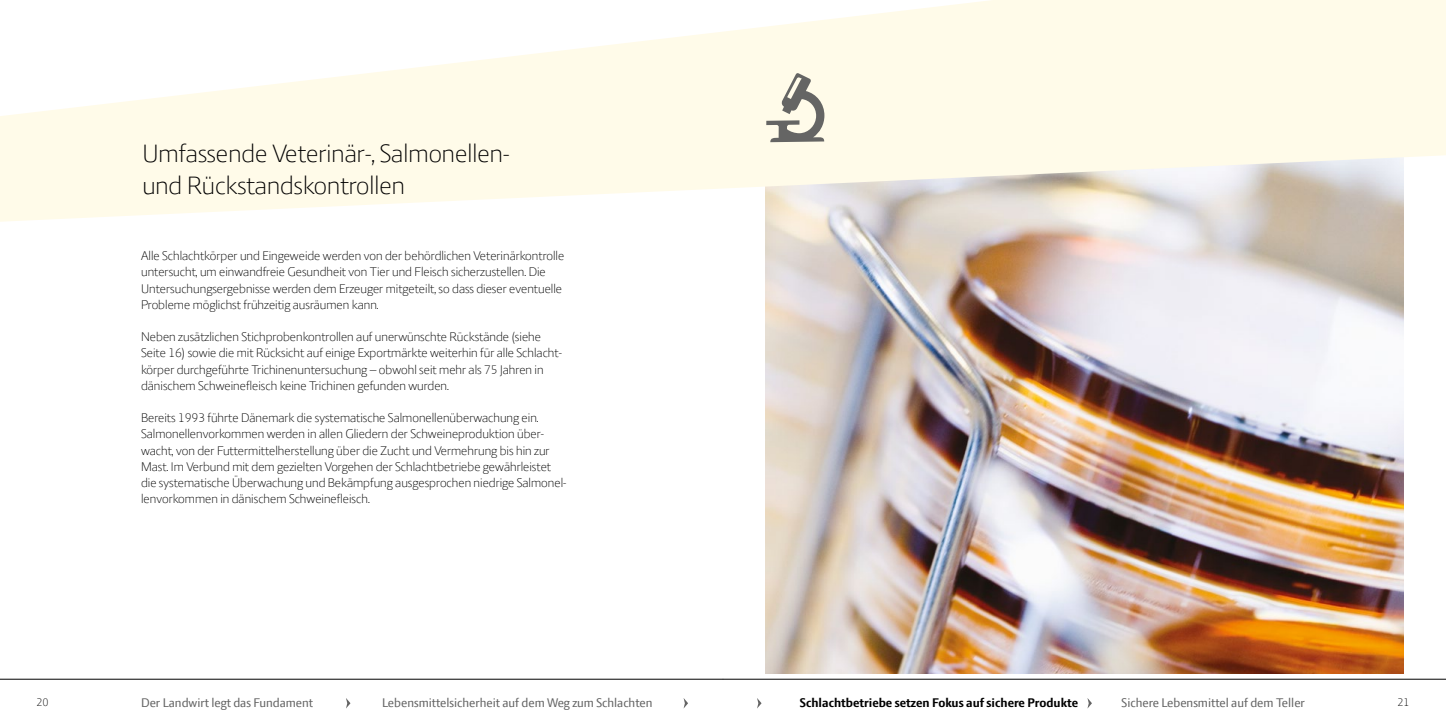
<style>
.page{position:relative;width:1446px;height:723px;background:#fff}
.page>*{position:absolute;margin:0;border:0;box-sizing:border-box;transform-origin:0 0}
.t1{font:300 27px/32.4px "LF Press Sans";color:#000}
.t2{font:300 13.5px/16.2px "LF Press Sans";color:#000}
.t3{font:13.5px "LF Press Sans";color:#646464}
.t4{font:700 13.5px "LF Press Sans";color:#000}
.t5{font:300 12px "LF Press Sans";color:#000}
</style>
<div class="page">
<hr style="left:0;top:679px;width:723px;height:1px;background:#000">
<hr style="left:723px;top:679px;width:723px;height:1px;background:#000">
<svg style="left:0;top:32px;width:723px;height:190px;fill:#fffbe9"></svg>
<svg style="left:346px;top:698px;width:4px;height:10px"></svg>
<svg style="left:683px;top:698px;width:5px;height:10px"></svg>
<svg style="left:757px;top:698px;width:4px;height:10px"></svg>
<svg style="left:1087px;top:698px;width:5px;height:10px"></svg>
<img style="left:765px;top:188px;width:638px;height:486px">
<svg style="left:723px;top:0;width:723px;height:188px;background:#fcf8e8"></svg>
<svg style="left:766px;top:73px;width:58px;height:69px;background:#c3c0b5"></svg>
<h1 class="t1" style="left:142px;top:136px;width:369px">Umfassende Veterinär-, Salmonellen&shy;und Rückstandskontrollen</h1>
<p class="t2" style="left:141px;top:247px;width:425px">Alle Schlachtkörper und Eingeweide werden von der behördlichen Veterinärkontrolle untersucht, um einwandfreie Gesundheit von Tier und Fleisch sicherzustellen. Die Untersuchungsergebnisse werden dem Erzeuger mitgeteilt, so dass dieser eventuelle Probleme möglichst frühzeitig ausräumen kann.</p>
<p class="t2" style="left:141px;top:328px;width:422px">Neben zusätzlichen Stichprobenkontrollen auf unerwünschte Rückstände (siehe Seite 16) sowie die mit Rücksicht auf einige Exportmärkte weiterhin für alle Schlacht&shy;körper durchgeführte Trichinenuntersuchung – obwohl seit mehr als 75 Jahren in dänischem Schweinefleisch keine Trichinen gefunden wurden.</p>
<p class="t2" style="left:141px;top:409px;width:427px">Bereits 1993 führte Dänemark die systematische Salmonellenüberwachung ein.<br>Salmonellenvorkommen werden in allen Gliedern der Schweineproduktion über&shy;wacht, von der Futtermittelherstellung über die Zucht und Vermehrung bis hin zur Mast. Im Verbund mit dem gezielten Vorgehen der Schlachtbetriebe gewährleistet die systematische Überwachung und Bekämpfung ausgesprochen niedrige Salmonel&shy;lenvorkommen in dänischem Schweinefleisch.</p>
<p class="t5" style="left:37px;top:695px;width:13px">20</p>
<p class="t3" style="left:141px;top:694px;width:174px">Der Landwirt legt das Fundament</p>
<p class="t3" style="left:382px;top:694px;width:272px">Lebensmittelsicherheit auf dem Weg zum Schlachten</p>
<p class="t3" style="left:1121px;top:694px;width:185px">Sichere Lebensmittel auf dem Teller</p>
<p class="t5" style="left:1397px;top:695px;width:13px">21</p>
<p class="t4" style="left:800px;top:695px;width:280px">Schlachtbetriebe setzen Fokus auf sichere Produkte</p>
</div>
